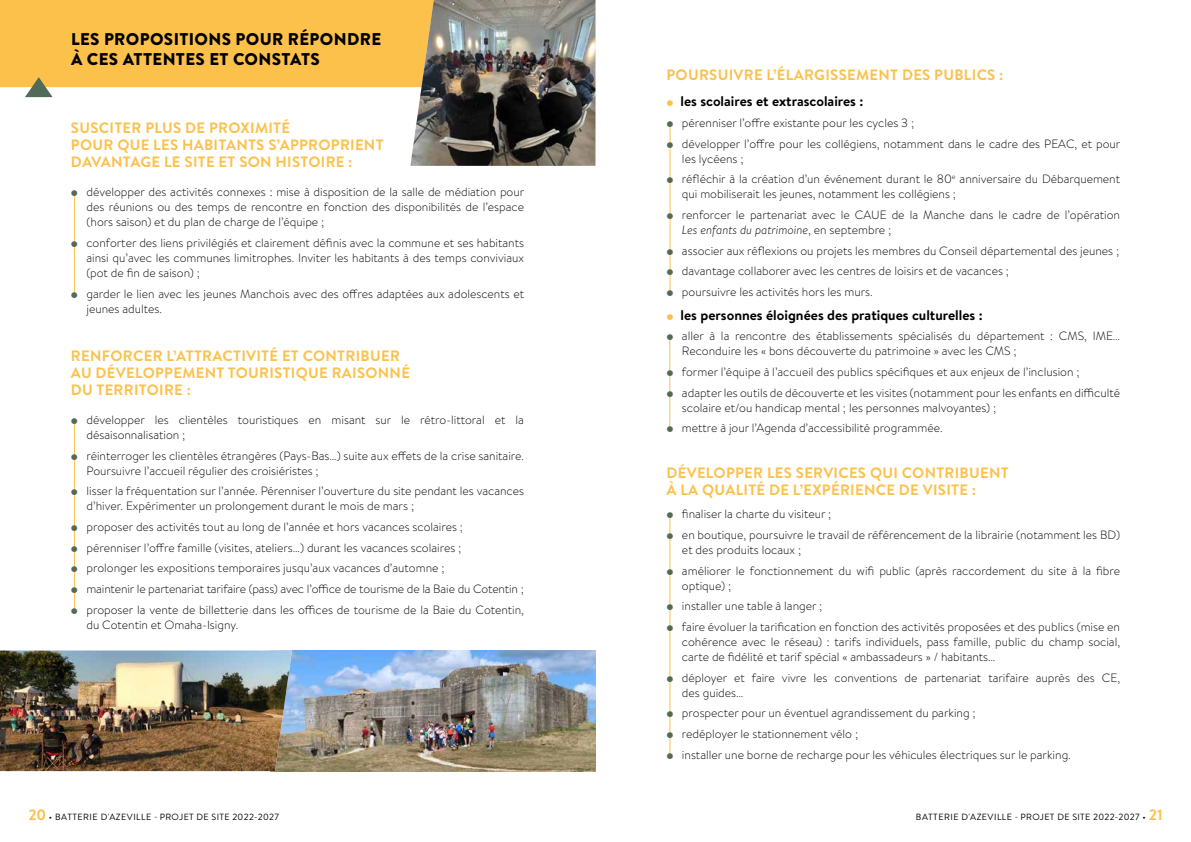
<style>
.page{position:relative;width:1191px;height:842px;background:#fff}
.page>*{position:absolute;margin:0;border:0;box-sizing:border-box;transform-origin:0 0}
.t1{font:900 17px/20.4px "Brandon Text";letter-spacing:.02em;color:#000}
.t2{font:700 15px/17px "Brandon Text";letter-spacing:.02em;color:#fbc14b}
.t3{font:700 14px "Brandon Text";color:#000}
.t4{font:300 12px/20.7px "Brandon Text";color:#000}
.t5{font:9px "Brandon Text";letter-spacing:.035em;color:#000}
.s1{font-style:italic}
.s2{font-weight:700;font-size:15px;color:#fbc14b}
.s3{font-size:8.5px}
</style>
<div class="page">
<hr style="left:669px;top:337px;width:1px;height:93px;background:#fbc14b">
<img style="left:292px;top:650px;width:303px;height:121px">
<svg style="left:0;top:0;width:596px;height:166px"></svg>
<img style="left:410px;top:0;width:185px;height:166px">
<img style="left:0;top:650px;width:292px;height:121px">
<hr style="left:74px;top:194px;width:1px;height:104px;background:#fbc14b">
<hr style="left:74px;top:421px;width:1px;height:191px;background:#fbc14b">
<hr style="left:669px;top:122px;width:1px;height:173px;background:#fbc14b">
<hr style="left:669px;top:516px;width:1px;height:241px;background:#fbc14b">
<svg style="left:669px;top:142px;width:2px;height:6px"></svg>
<svg style="left:669px;top:177px;width:2px;height:6px"></svg>
<svg style="left:669px;top:213px;width:2px;height:6px"></svg>
<svg style="left:669px;top:249px;width:2px;height:6px"></svg>
<svg style="left:669px;top:269px;width:2px;height:6px"></svg>
<svg style="left:669px;top:370px;width:2px;height:6px"></svg>
<svg style="left:669px;top:533px;width:2px;height:6px"></svg>
<svg style="left:669px;top:569px;width:2px;height:6px"></svg>
<svg style="left:669px;top:604px;width:2px;height:6px"></svg>
<svg style="left:669px;top:625px;width:2px;height:6px"></svg>
<svg style="left:669px;top:676px;width:2px;height:6px"></svg>
<svg style="left:669px;top:711px;width:2px;height:6px"></svg>
<svg style="left:669px;top:732px;width:2px;height:6px"></svg>
<h1 class="t1" style="left:71px;top:29px;width:312px">LES PROPOSITIONS POUR RÉPONDRE<br>À CES ATTENTES ET CONSTATS</h1>
<p class="t2" style="left:71px;top:119px;width:314px">SUSCITER PLUS DE PROXIMITÉ<br>POUR QUE LES HABITANTS S’APPROPRIENT<br>DAVANTAGE LE SITE ET SON HISTOIRE :</p>
<p class="t4" style="left:86px;top:184px;width:439px;line-height:15px;text-align:justify">développer des activités connexes : mise à disposition de la salle de médiation pour des réunions ou des temps de rencontre en fonction des disponibilités de l’espace (hors saison) et du plan de charge de l’équipe ;</p>
<p class="t4" style="left:86px;top:235px;width:439px;line-height:15px;text-align:justify">conforter des liens privilégiés et clairement définis avec la commune et ses habitants ainsi qu’avec les communes limitrophes. Inviter les habitants à des temps conviviaux (pot de fin de saison) ;</p>
<p class="t4" style="left:86px;top:285px;width:439px;line-height:15px">garder le lien avec les jeunes Manchois avec des offres adaptées aux adolescents et jeunes adultes.</p>
<p class="t2" style="left:71px;top:347px;width:340px">RENFORCER L’ATTRACTIVITÉ ET CONTRIBUER<br>AU DÉVELOPPEMENT TOURISTIQUE RAISONNÉ<br>DU TERRITOIRE :</p>
<p class="t4" style="left:86px;top:412px;width:439px;line-height:15px">développer les clientèles touristiques en misant sur le rétro-littoral et la désaisonnalisation ;</p>
<p class="t4" style="left:86px;top:448px;width:439px;line-height:15px">réinterroger les clientèles étrangères (Pays-Bas…) suite aux effets de la crise sanitaire.<br>Poursuivre l’accueil régulier des croisiéristes ;</p>
<p class="t4" style="left:86px;top:483px;width:439px;line-height:15px">lisser la fréquentation sur l’année. Pérenniser l’ouverture du site pendant les vacances d’hiver. Expérimenter un prolongement durant le mois de mars ;</p>
<p class="t4" style="left:86px;top:516px;width:439px">proposer des activités tout au long de l’année et hors vacances scolaires ;<br>pérenniser l’offre famille (visites, ateliers…) durant les vacances scolaires ;<br>prolonger les expositions temporaires jusqu’aux vacances d’automne ;<br>maintenir le partenariat tarifaire (pass) avec l’office de tourisme de la Baie du Cotentin ; proposer la vente de billetterie dans les offices de tourisme de la Baie du Cotentin,</p>
<p class="t4" style="left:86px;top:614px;width:153px">du Cotentin et Omaha-Isigny.</p>
<p class="t2" style="left:666px;top:66px;width:338px">POURSUIVRE L’ÉLARGISSEMENT DES PUBLICS :</p>
<p class="t3" style="left:680px;top:92px;width:184px">les scolaires et extrascolaires :</p>
<p class="t4" style="left:682px;top:112px;width:440px">pérenniser l’offre existante pour les cycles 3 ;<br>développer l’offre pour les collégiens, notamment dans le cadre des PEAC, et pour</p>
<p class="t4" style="left:682px;top:148px;width:439px">les lycéens ;<br>réfléchir à la création d’un événement durant le 80<sup>e</sup> anniversaire du Débarquement</p>
<p class="t4" style="left:682px;top:183px;width:439px">qui mobiliserait les jeunes, notamment les collégiens ;<br>renforcer le partenariat avec le CAUE de la Manche dans le cadre de l’opération</p>
<p class="t4" style="left:682px;top:219px;width:439px"><span class="s1">Les enfants du patrimoine</span>, en septembre ;<br>associer aux réflexions ou projets les membres du Conseil départemental des jeunes ; davantage collaborer avec les centres de loisirs et de vacances ;<br>poursuivre les activités hors les murs.</p>
<p class="t3" style="left:680px;top:305px;width:304px">les personnes éloignées des pratiques culturelles :</p>
<p class="t4" style="left:682px;top:328px;width:439px;line-height:15px">aller à la rencontre des établissements spécialisés du département : CMS, IME…<br>Reconduire les « bons découverte du patrimoine » avec les CMS ;</p>
<p class="t4" style="left:682px;top:361px;width:439px">former l’équipe à l’accueil des publics spécifiques et aux enjeux de l’inclusion ; adapter les outils de découverte et les visites (notamment pour les enfants en difficulté</p>
<p class="t4" style="left:682px;top:397px;width:316px">scolaire et/ou handicap mental ; les personnes malvoyantes) ; mettre à jour l’Agenda d’accessibilité programmée.</p>
<p class="t2" style="left:666px;top:464px;width:344px">DÉVELOPPER LES SERVICES QUI CONTRIBUENT<br>À LA QUALITÉ DE L’EXPÉRIENCE DE VISITE :</p>
<p class="t4" style="left:682px;top:503px;width:439px">finaliser la charte du visiteur ;<br>en boutique, poursuivre le travail de référencement de la librairie (notamment les BD)</p>
<p class="t4" style="left:682px;top:539px;width:439px">et des produits locaux ;<br>améliorer le fonctionnement du wifi public (après raccordement du site à la fibre</p>
<p class="t4" style="left:682px;top:575px;width:439px">optique) ;<br>installer une table à langer ;<br>faire évoluer la tarification en fonction des activités proposées et des publics (mise en</p>
<p class="t4" style="left:682px;top:634px;width:439px;line-height:15px">cohérence avec le réseau) : tarifs individuels, pass famille, public du champ social, carte de fidélité et tarif spécial « ambassadeurs » / habitants…</p>
<p class="t4" style="left:682px;top:670px;width:439px;line-height:15px">déployer et faire vivre les conventions de partenariat tarifaire auprès des CE, des guides…</p>
<p class="t4" style="left:682px;top:702px;width:390px">prospecter pour un éventuel agrandissement du parking ;<br>redéployer le stationnement vélo ;<br>installer une borne de recharge pour les véhicules électriques sur le parking.</p>
<p class="t5" style="left:28px;top:811px;width:252px"><span class="s2">20</span> • BATTERIE D'AZEVILLE <span class="s3">-</span> PROJET DE SITE 2022-2027</p>
<p class="t5" style="left:916px;top:811px;width:248px">BATTERIE D'AZEVILLE <span class="s3">-</span> PROJET DE SITE 2022-2027 • <span class="s2">21</span></p>
</div>
